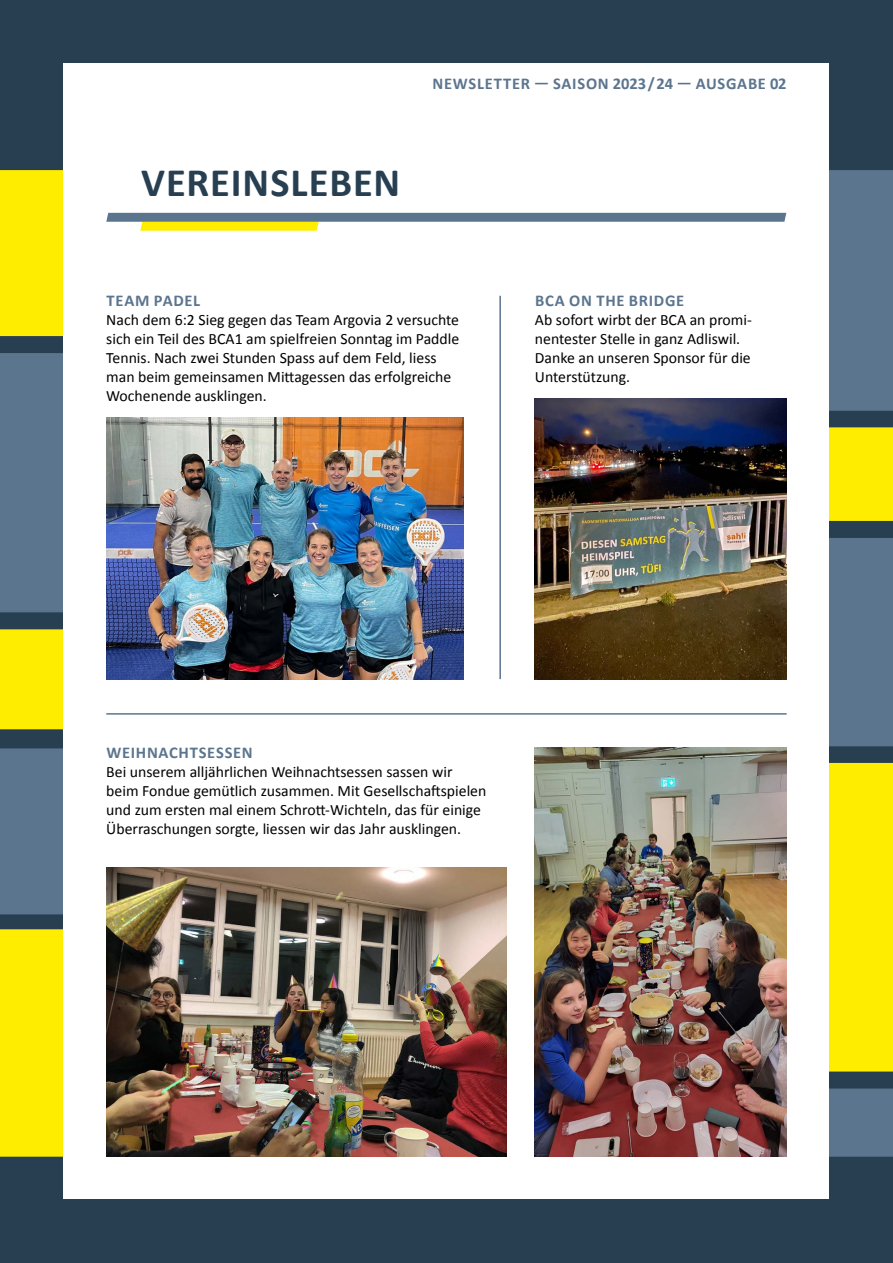
<style>
.page{position:relative;width:893px;height:1263px;background:#273f51}
.page>*{position:absolute;margin:0;border:0;box-sizing:border-box;transform-origin:0 0}
.t1{font:700 40.5px "Calibri";letter-spacing:.025em;color:#273f51}
.t2{font:700 16.5px "Calibri";letter-spacing:.04em;color:#5c758e}
.t3{font:15.75px/18.9px "Calibri";color:#000}
</style>
<div class="page">
<div style="left:0;top:170px;width:64px;height:166px;background:#ffed00"></div>
<div style="left:0;top:353px;width:64px;height:259px;background:#5c758e"></div>
<div style="left:829px;top:763px;width:64px;height:308px;background:#ffed00"></div>
<div style="left:0;top:629px;width:64px;height:100px;background:#ffed00"></div>
<div style="left:829px;top:538px;width:64px;height:208px;background:#5c758e"></div>
<div style="left:829px;top:427px;width:64px;height:94px;background:#ffed00"></div>
<div style="left:829px;top:170px;width:64px;height:241px;background:#5c758e"></div>
<div style="left:0;top:748px;width:64px;height:166px;background:#5c758e"></div>
<div style="left:0;top:929px;width:64px;height:228px;background:#ffed00"></div>
<div style="left:829px;top:1088px;width:64px;height:69px;background:#5c758e"></div>
<div style="left:64px;top:64px;width:765px;height:1135px;background:#fff"></div>
<svg style="left:106px;top:213px;width:680px;height:18px"></svg>
<hr style="left:106px;top:713px;width:681px;height:2px;background:#5c758e">
<hr style="left:499px;top:296px;width:2px;height:383px;background:#5c758e">
<img style="left:106px;top:418px;width:357px;height:261px">
<img style="left:535px;top:748px;width:252px;height:409px">
<img style="left:106px;top:867px;width:400px;height:290px">
<img style="left:535px;top:399px;width:252px;height:280px">
<h1 class="t1" style="left:141px;top:154px;width:261px">VEREINSLEBEN</h1>
<p class="t2" style="left:433px;top:72px;width:356px">NEWSLETTER — SAISON 2023/24 — AUSGABE 02</p>
<p class="t2" style="left:107px;top:289px;width:95px">TEAM PADEL</p>
<p class="t3" style="left:106px;top:310px;width:354px">Nach dem 6:2 Sieg gegen das Team Argovia 2 versuchte sich ein Teil des BCA1 am spielfreien Sonntag im Paddle Tennis. Nach zwei Stunden Spass auf dem Feld, liess man beim gemeinsamen Mittagessen das erfolgreiche Wochenende ausklingen.</p>
<p class="t2" style="left:535px;top:289px;width:151px">BCA ON THE BRIDGE</p>
<p class="t3" style="left:535px;top:310px;width:217px">Ab sofort wirbt der BCA an promi&shy;nentester Stelle in ganz Adliswil.<br>Danke an unseren Sponsor für die<br>Unterstützung.</p>
<p class="t2" style="left:107px;top:741px;width:148px">WEIHNACHTSESSEN</p>
<p class="t3" style="left:106px;top:762px;width:382px">Bei unserem alljährlichen Weihnachtsessen sassen wir beim Fondue gemütlich zusammen. Mit Gesellschaftspielen und zum ersten mal einem Schrott-Wichteln, das für einige Überraschungen sorgte, liessen wir das Jahr ausklingen.</p>
</div>
